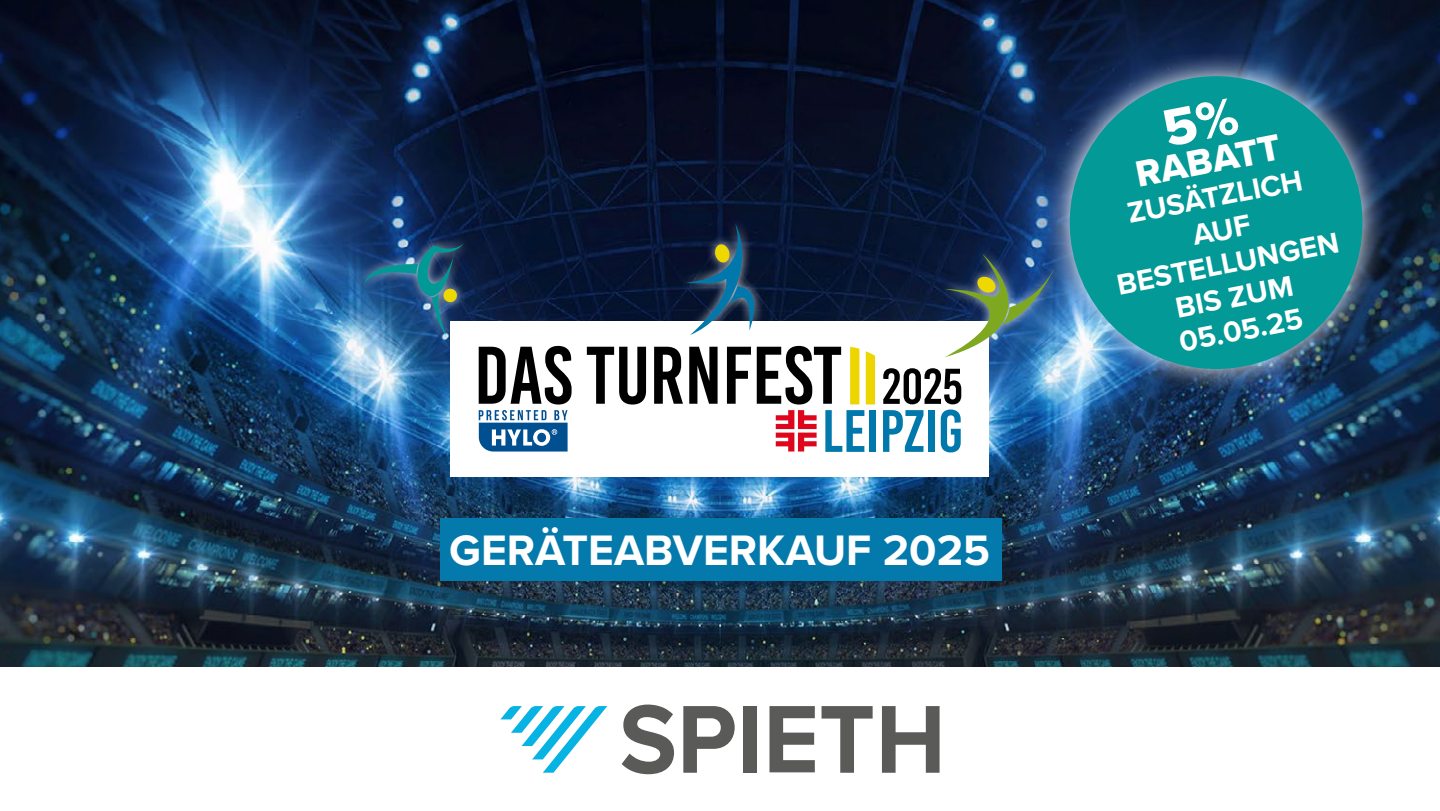
<style>
.page{position:relative;width:1440px;height:811px;background:#fff}
.page>*{position:absolute;margin:0;border:0;box-sizing:border-box;transform-origin:0 0}
.t1{font:700 44.2px "Proxima Nova";color:#fff}
.t2{font:38px "Proxima Nova Extrabld";color:#fff}
.t3{font:700 30px/34px "Proxima Nova";color:#fff;text-align:center}
</style>
<div class="page">
<img style="left:0;top:0;width:1440px;height:667px">
<div style="left:451px;top:321px;width:538px;height:156px;background:#fff"></div>
<div style="left:440px;top:518px;width:561px;height:62px;background:#0379ac"></div>
<svg style="left:850px;top:347px;width:9px;height:57px"></svg>
<svg style="left:866px;top:351px;width:9px;height:53px"></svg>
<svg style="left:479px;top:346px;width:93px;height:58px"></svg>
<svg style="left:587px;top:347px;width:59px;height:57px"></svg>
<svg style="left:654px;top:347px;width:29px;height:57px"></svg>
<svg style="left:689px;top:347px;width:29px;height:57px"></svg>
<svg style="left:727px;top:347px;width:24px;height:57px"></svg>
<svg style="left:757px;top:346px;width:84px;height:58px"></svg>
<svg style="left:825px;top:410px;width:39px;height:42px"></svg>
<div style="left:870px;top:410px;width:6px;height:42px;background:#0078ab"></div>
<svg style="left:883px;top:368px;width:78px;height:84px"></svg>
<svg style="left:776px;top:410px;width:41px;height:41px"></svg>
<svg style="left:479px;top:410px;width:89px;height:41px"></svg>
<div style="left:355px;top:235px;width:117px;height:108px;background:#fff;opacity:.75"></div>
<img style="left:364px;top:243px;width:100px;height:92px">
<div style="left:678px;top:215px;width:86px;height:129px;background:#fff;opacity:.75"></div>
<svg style="left:686px;top:223px;width:80px;height:112px;background:#344e63"></svg>
<div style="left:937px;top:245px;width:129px;height:121px;background:#fff;opacity:.75"></div>
<img style="left:944px;top:253px;width:100px;height:104px">
<svg style="left:622px;top:704px;width:52px;height:70px"></svg>
<div style="left:743px;top:706px;width:14px;height:66px;background:#5a5b59"></div>
<svg style="left:769px;top:706px;width:46px;height:66px"></svg>
<svg style="left:822px;top:706px;width:51px;height:66px"></svg>
<svg style="left:882px;top:706px;width:58px;height:66px"></svg>
<svg style="left:683px;top:706px;width:52px;height:66px"></svg>
<svg style="left:500px;top:706px;width:107px;height:66px"></svg>
<img style="left:1044px;top:51px;width:345px;height:344px">
<div style="left:1070px;top:76px;width:293px;height:293px;background:#039997;border-radius:50%"></div>
<h1 class="t1" style="left:449px;top:517px;width:542px">GERÄTEABVERKAUF 2025</h1>
<p class="t2" style="left:1131px;top:147px;width:148px;rotate:-11deg">RABATT</p>
<p class="t3" style="left:1101px;top:201px;width:227px;rotate:-11deg">ZUSÄTZLICH<br>AUF<br>BESTELLUNGEN<br>BIS ZUM<br>05.05.25</p>
</div>
